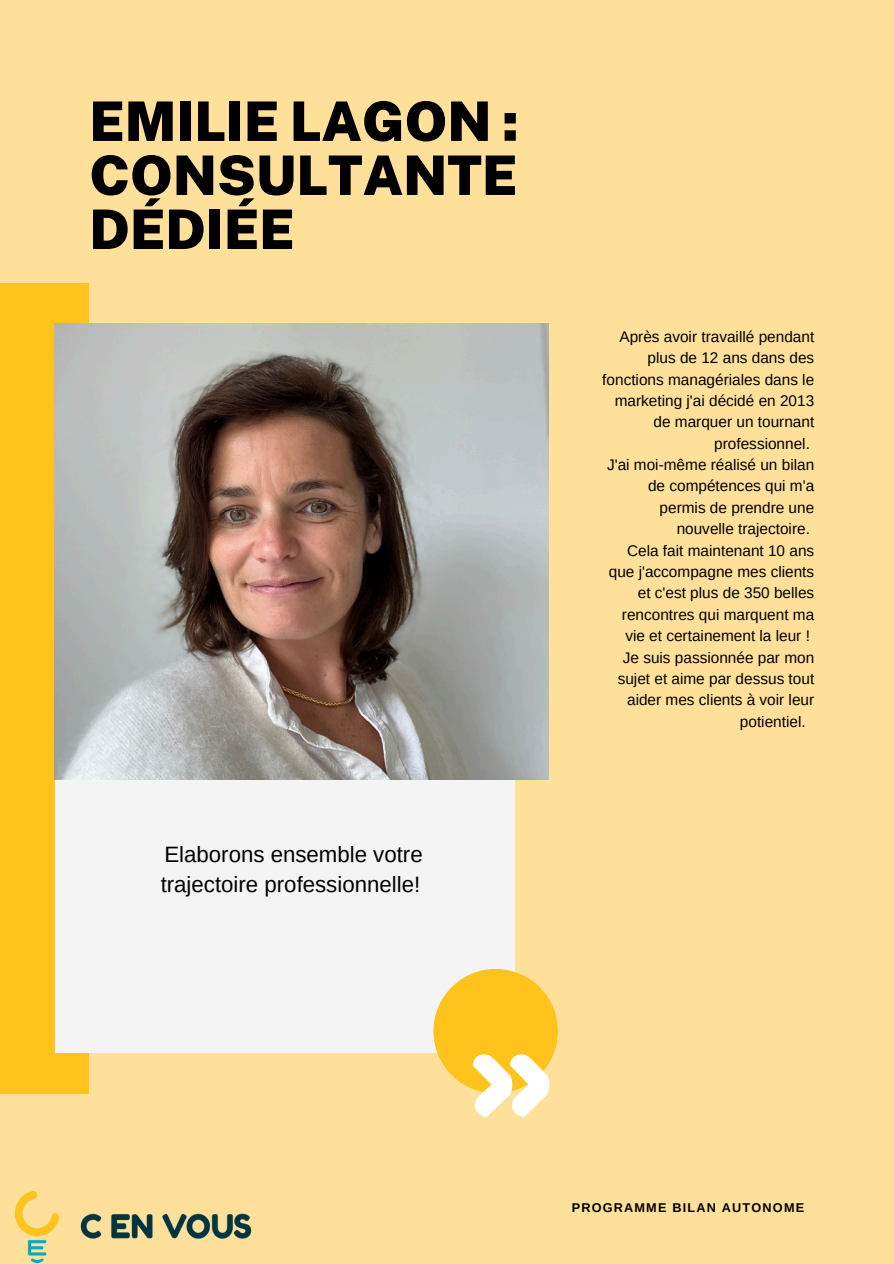
<style>
.page{position:relative;width:894px;height:1264px;background:#fff}
.page>*{position:absolute;margin:0;border:0;box-sizing:border-box;transform-origin:0 0}
.t1{font:149.4px "Baloo";color:#fff}
.t2{font:900 54.6px/54px "Public Sans";color:#000;text-align:justify}
.t3{font:22.2px/30.3px "Arimo";color:#000}
.t4{font:15.3px "Arimo";color:#000}
.t5{font:700 12.75px "Arimo";letter-spacing:.09em;color:#000}
</style>
<div class="page">
<div style="left:0;top:0;width:893px;height:1263px;background:#ffe09b"></div>
<div style="left:0;top:283px;width:89px;height:810px;background:#ffc31b"></div>
<div style="left:55px;top:608px;width:459px;height:444px;background:#f4f4f4"></div>
<div style="left:433px;top:968px;width:124px;height:125px;background:#ffc31b;border-radius:50%"></div>
<img style="left:55px;top:323px;width:493px;height:456px">
<img style="left:14px;top:1191px;width:238px;height:72px">
<p class="t2" style="left:89px;top:94px;width:431px">EMILIE LAGON :<br>CONSULTANTE DÉDIÉE</p>
<h1 class="t3" style="left:161px;top:839px;width:263px">Elaborons ensemble votre trajectoire professionnelle!</h1>
<h3 class="t4" style="left:619px;top:328px;width:196px">Après avoir travaillé pendant</h3>
<h3 class="t4" style="left:647px;top:349px;width:168px">plus de 12 ans dans des</h3>
<h3 class="t4" style="left:602px;top:370px;width:213px">fonctions managériales dans le</h3>
<h3 class="t4" style="left:614px;top:392px;width:201px">marketing j'ai décidé en 2013</h3>
<h3 class="t4" style="left:653px;top:413px;width:162px">de marquer un tournant</h3>
<h3 class="t4" style="left:714px;top:435px;width:97px">professionnel.</h3>
<h3 class="t4" style="left:607px;top:456px;width:209px">J'ai moi-même réalisé un bilan</h3>
<h3 class="t4" style="left:648px;top:477px;width:168px">de compétences qui m'a</h3>
<h3 class="t4" style="left:659px;top:499px;width:156px">permis de prendre une</h3>
<h3 class="t4" style="left:676px;top:520px;width:135px">nouvelle trajectoire.</h3>
<h3 class="t4" style="left:627px;top:541px;width:189px">Cela fait maintenant 10 ans</h3>
<h3 class="t4" style="left:608px;top:563px;width:207px">que j'accompagne mes clients</h3>
<h3 class="t4" style="left:637px;top:584px;width:178px">et c'est plus de 350 belles</h3>
<h3 class="t4" style="left:621px;top:606px;width:194px">rencontres qui marquent ma</h3>
<h3 class="t4" style="left:625px;top:627px;width:186px">vie et certainement la leur !</h3>
<h3 class="t4" style="left:622px;top:648px;width:193px">Je suis passionnée par mon</h3>
<h3 class="t4" style="left:617px;top:670px;width:198px">sujet et aime par dessus tout</h3>
<h3 class="t4" style="left:627px;top:691px;width:188px">aider mes clients à voir leur</h3>
<h3 class="t4" style="left:739px;top:712px;width:67px">potientiel.</h3>
<p class="t1" style="left:468px;top:981px;width:87px">»</p>
<p class="t5" style="left:571px;top:1200px;width:234px">PROGRAMME BILAN AUTONOME</p>
</div>
